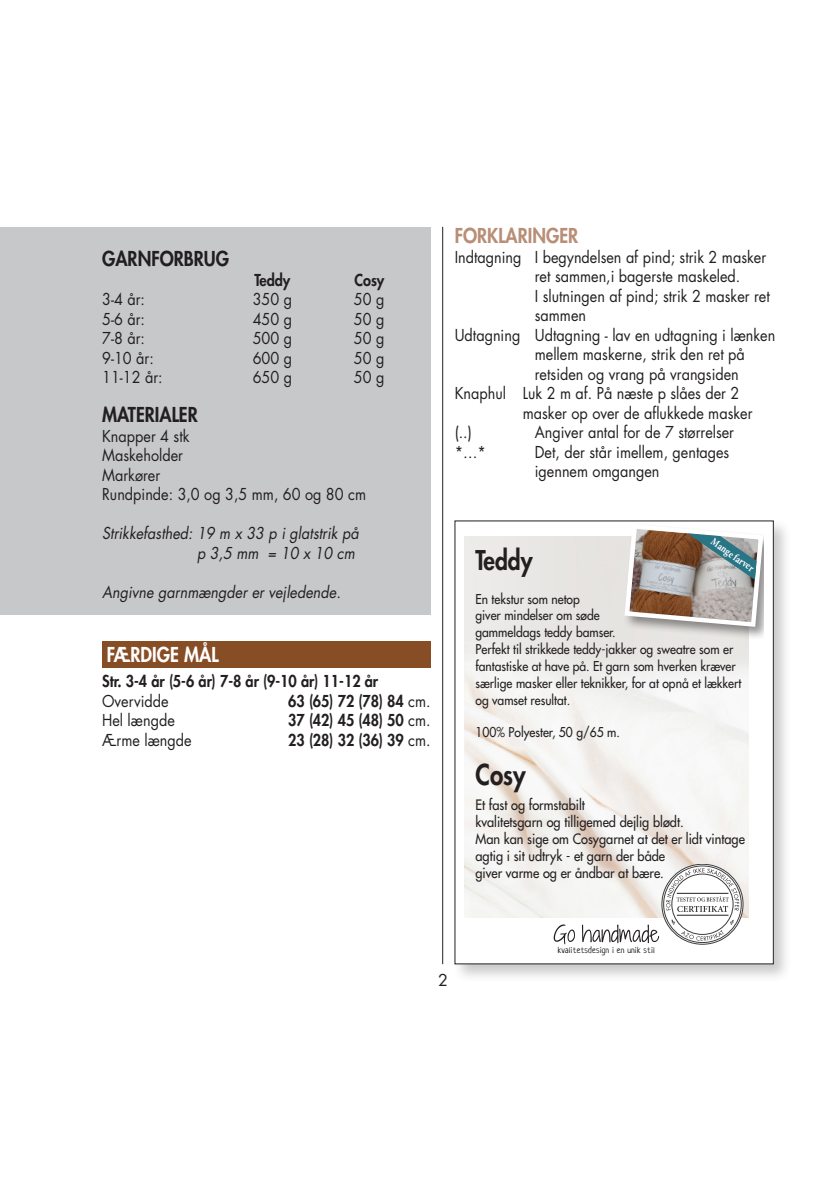
<style>
.page{position:relative;width:840px;height:1191px;background:#fff}
.page>*{position:absolute;margin:0;border:0;box-sizing:border-box;transform-origin:0 0}
.t1{font:800 28px "Futura Std";color:#231f20;scale:.86 1}
.t2{font:800 26.4px "Futura Std";color:#231f20;scale:.86 1}
.t3{font:800 20px "Futura Std";color:#231f20;scale:.9 1}
.t4{font:800 20px "Futura Std";color:#b88e76;scale:.9 1}
.t5{font:800 20px "Futura Std";color:#fff;scale:.9 1}
.t6{font:16px/19.6px "Futura Std";color:#231f20;scale:.9 1}
.t7{font:800 16px "Futura Std";color:#231f20;scale:.9 1}
.t8{font:italic 16px/19.6px "Futura Std";color:#231f20;text-align:right;scale:.9 1}
.t9{font:16px "Futura Std";color:#231f20}
.t10{font:500 14px/17px "Futura Std";color:#231f20;scale:.91 1}
.t11{font:500 13.2px/17px "Futura Std";color:#231f20;scale:.91 1}
.t12{font:700 10.6px "Minion Pro";color:#fff;scale:.85 1}
.t13{font:9px "Neucha";letter-spacing:.02em;color:#231f20}
.s1{font-weight:400}
</style>
<div class="page">
<hr style="left:442px;top:227px;width:1px;height:737px;background:#231f20">
<div style="left:0;top:227px;width:430px;height:387px;background:#c7c8ca"></div>
<div style="left:102px;top:641px;width:328px;height:27px;background:#874d24"></div>
<div style="left:451px;top:517px;width:341px;height:466px;background:#231f20;opacity:.24"></div>
<div style="left:454px;top:521px;width:318px;height:443px;background:#fff"></div>
<img style="left:464px;top:536px;width:284px;height:382px">
<div style="left:622px;top:522px;width:140px;height:119px;background:#231f20;opacity:.5"></div>
<svg style="left:553px;top:924px;width:21px;height:20px"></svg>
<svg style="left:581px;top:924px;width:77px;height:19px"></svg>
<svg style="left:661px;top:864px;width:81px;height:80px"></svg>
<div style="left:662px;top:865px;width:79px;height:78px;border:1px solid #3e3e3f;border-radius:50%"></div>
<svg style="left:680px;top:930px;width:43px;height:10px"></svg>
<svg style="left:665px;top:868px;width:73px;height:56px"></svg>
<svg style="left:621px;top:522px;width:141px;height:107px"></svg>
<p class="t3" style="left:102px;top:246px;width:142px">GARNFORBRUG</p>
<p class="t7" style="left:254px;top:269px;width:42px">Teddy</p>
<p class="t7" style="left:354px;top:269px;width:35px">Cosy</p>
<p class="t6" style="left:102px;top:289px;width:49px">3-4 år:</p>
<p class="t6" style="left:252px;top:289px;width:45px">350 g</p>
<p class="t6" style="left:354px;top:289px;width:35px">50 g</p>
<p class="t6" style="left:102px;top:309px;width:49px">5-6 år:</p>
<p class="t6" style="left:252px;top:309px;width:45px">450 g</p>
<p class="t6" style="left:354px;top:309px;width:35px">50 g</p>
<p class="t6" style="left:102px;top:328px;width:49px">7-8 år:</p>
<p class="t6" style="left:252px;top:328px;width:45px">500 g</p>
<p class="t6" style="left:354px;top:328px;width:35px">50 g</p>
<p class="t6" style="left:102px;top:348px;width:59px">9-10 år:</p>
<p class="t6" style="left:252px;top:348px;width:45px">600 g</p>
<p class="t6" style="left:354px;top:348px;width:35px">50 g</p>
<p class="t6" style="left:102px;top:367px;width:69px">11-12 år:</p>
<p class="t6" style="left:252px;top:367px;width:45px">650 g</p>
<p class="t6" style="left:354px;top:367px;width:35px">50 g</p>
<p class="t3" style="left:102px;top:402px;width:108px">MATERIALER</p>
<p class="t6" style="left:102px;top:426px;width:99px">Knapper 4 stk</p>
<p class="t6" style="left:102px;top:445px;width:91px">Maskeholder</p>
<p class="t6" style="left:102px;top:465px;width:66px">Markører</p>
<p class="t6" style="left:102px;top:484px;width:294px">Rundpinde: 3,0 og 3,5 mm, 60 og 80 cm</p>
<p class="t8" style="left:102px;top:523px;width:286px">Strikkefasthed: 19 m x 33 p i glatstrik på p 3,5 mm = 10 x 10 cm</p>
<p class="t8" style="left:102px;top:582px;width:266px">Angivne garnmængder er vejledende.</p>
<p class="t5" style="left:107px;top:642px;width:126px">FÆRDIGE MÅL</p>
<p class="t7" style="left:102px;top:671px;width:308px">Str. 3-4 år (5-6 år) 7-8 år (9-10 år) 11-12 år</p>
<p class="t6" style="left:102px;top:691px;width:75px">Overvidde</p>
<p class="t7" style="left:288px;top:691px;width:160px">63 (65) 72 (78) 84 <span class="s1">cm.</span></p>
<p class="t6" style="left:102px;top:711px;width:82px">Hel længde</p>
<p class="t7" style="left:288px;top:710px;width:160px">37 (42) 45 (48) 50 <span class="s1">cm.</span></p>
<p class="t6" style="left:102px;top:730px;width:101px">Ærme længde</p>
<p class="t7" style="left:288px;top:730px;width:160px">23 (28) 32 (36) 39 <span class="s1">cm.</span></p>
<p class="t4" style="left:454px;top:223px;width:139px">FORKLARINGER</p>
<p class="t6" style="left:454px;top:247px;width:347px">Indtagning I begyndelsen af pind; strik 2 masker</p>
<p class="t6" style="left:534px;top:267px;width:230px">ret sammen,i bagerste maskeled.</p>
<p class="t6" style="left:534px;top:286px;width:262px">I slutningen af pind; strik 2 masker ret</p>
<p class="t6" style="left:534px;top:306px;width:58px">sammen</p>
<p class="t6" style="left:534px;top:325px;width:269px;text-indent:-80px">Udtagning Udtagning - lav en udtagning i lænken mellem maskerne, strik den ret på retsiden og vrang på vrangsiden</p>
<p class="t6" style="left:522px;top:384px;width:256px;text-indent:-68px">Knaphul Luk 2 m af. På næste p slåes der 2 masker op over de aflukkede masker</p>
<p class="t6" style="left:454px;top:423px;width:21px">(..)</p>
<p class="t6" style="left:534px;top:423px;width:223px">Angiver antal for de 7 størrelser</p>
<p class="t6" style="left:454px;top:442px;width:36px">*…*</p>
<p class="t6" style="left:534px;top:442px;width:217px">Det, der står imellem, gentages</p>
<p class="t6" style="left:534px;top:462px;width:140px">igennem omgangen</p>
<p class="t12" style="left:716px;top:534px;width:60px;rotate:35deg">Mange farver</p>
<h2 class="t2" style="left:475px;top:543px;width:68px">Teddy</h2>
<p class="t11" style="left:475px;top:590px;width:293px">En tekstur som netop<br>giver mindelser om søde<br>gammeldags teddy bamser.<br>Perfekt til strikkede teddy-jakker og sweatre som er fantastiske at have på. Et garn som hverken kræver særlige masker eller teknikker, for at opnå et lækkert og vamset resultat.</p>
<p class="t11" style="left:475px;top:723px;width:160px">100% Polyester, 50 g/65 m.</p>
<h1 class="t1" style="left:475px;top:757px;width:60px">Cosy</h1>
<p class="t10" style="left:475px;top:796px;width:297px">Et fast og formstabilt<br>kvalitetsgarn og tilligemed dejlig blødt.<br>Man kan sige om Cosygarnet at det er lidt vintage agtig i sit udtryk - et garn der både<br>giver varme og er åndbar at bære.</p>
<p class="t9" style="left:438px;top:969px;width:11px">2</p>
<p class="t13" style="left:557px;top:945px;width:99px">kvalitetsdesign i en unik stil</p>
</div>
